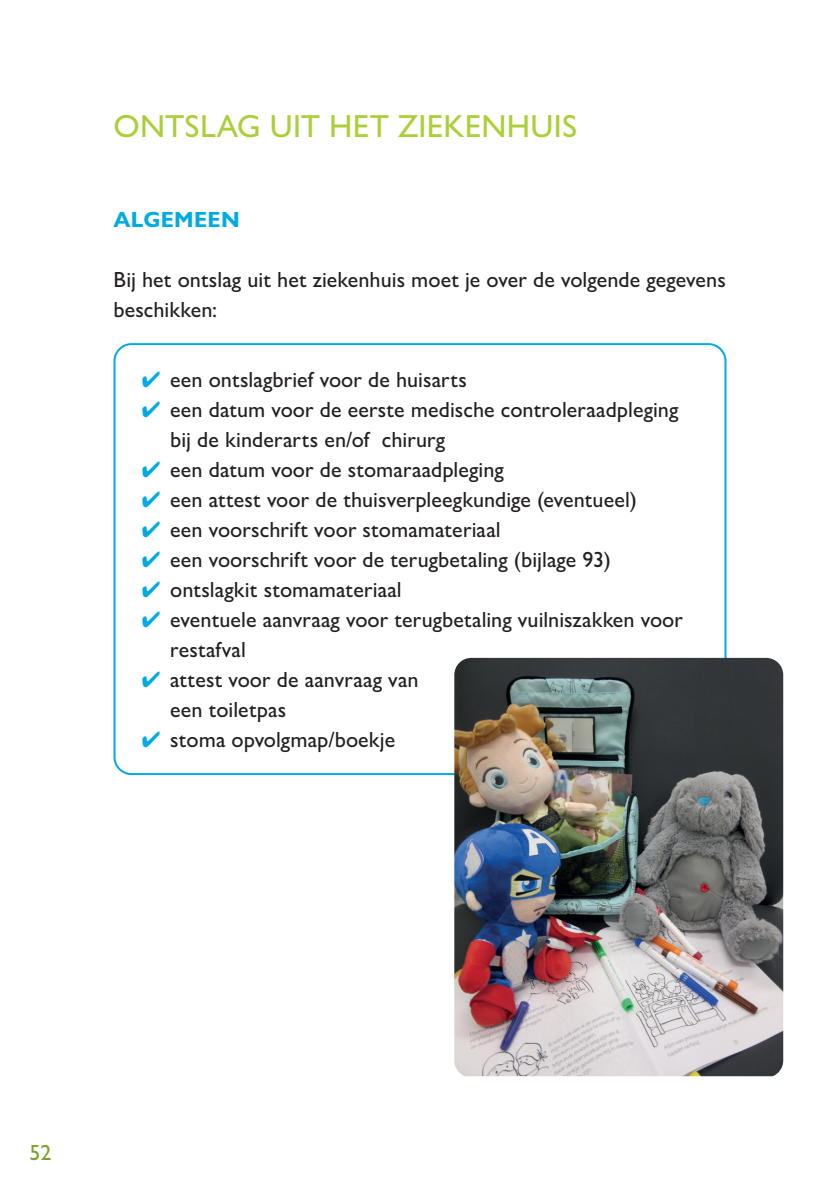
<style>
.page{position:relative;width:840px;height:1191px;background:#fff}
.page>*{position:absolute;margin:0;border:0;box-sizing:border-box;transform-origin:0 0}
.t1{font:500 32px "Gill Sans Nova";letter-spacing:.005em;color:#abcf38}
.t2{font:500 22px/30px "Gill Sans Nova";letter-spacing:.005em;color:#231f20}
.t3{font:700 22px "Gill Sans Nova";letter-spacing:.015em;color:#00abe1}
.t4{font:500 22px "Gill Sans Nova";color:#78a22d}
.s1{color:#00abe1}
</style>
<div class="page">
<img style="left:454px;top:658px;width:328px;height:418px">
<h1 class="t1" style="left:113px;top:106px;width:465px">ONTSLAG UIT HET ZIEKENHUIS</h1>
<p class="t3" style="left:113px;top:206px;width:128px">ALGEMEEN</p>
<p class="t2" style="left:113px;top:264px;width:613px">Bij het ontslag uit het ziekenhuis moet je over de volgende gegevens beschikken:</p>
<p class="t2" style="left:142px;top:364px;width:326px"><span class="s1">✔</span> een ontslagbrief voor de huisarts</p>
<p class="t2" style="left:170px;top:394px;width:509px;text-indent:-28px"><span class="s1">✔</span> een datum voor de eerste medische controleraadpleging bij de kinderarts en/of chirurg</p>
<p class="t2" style="left:142px;top:454px;width:363px"><span class="s1">✔</span> een datum voor de stomaraadpleging</p>
<p class="t2" style="left:142px;top:484px;width:496px"><span class="s1">✔</span> een attest voor de thuisverpleegkundige (eventueel)</p>
<p class="t2" style="left:142px;top:514px;width:360px"><span class="s1">✔</span> een voorschrift voor stomamateriaal</p>
<p class="t2" style="left:142px;top:544px;width:470px"><span class="s1">✔</span> een voorschrift voor de terugbetaling (bijlage 93)</p>
<p class="t2" style="left:142px;top:574px;width:261px"><span class="s1">✔</span> ontslagkit stomamateriaal</p>
<p class="t2" style="left:170px;top:604px;width:514px;text-indent:-28px"><span class="s1">✔</span> eventuele aanvraag voor terugbetaling vuilniszakken voor restafval</p>
<p class="t2" style="left:170px;top:664px;width:250px;text-indent:-28px"><span class="s1">✔</span> attest voor de aanvraag van een toiletpas</p>
<p class="t2" style="left:142px;top:724px;width:255px"><span class="s1">✔</span> stoma opvolgmap/boekje</p>
<p class="t4" style="left:29px;top:1138px;width:23px">52</p>
</div>
